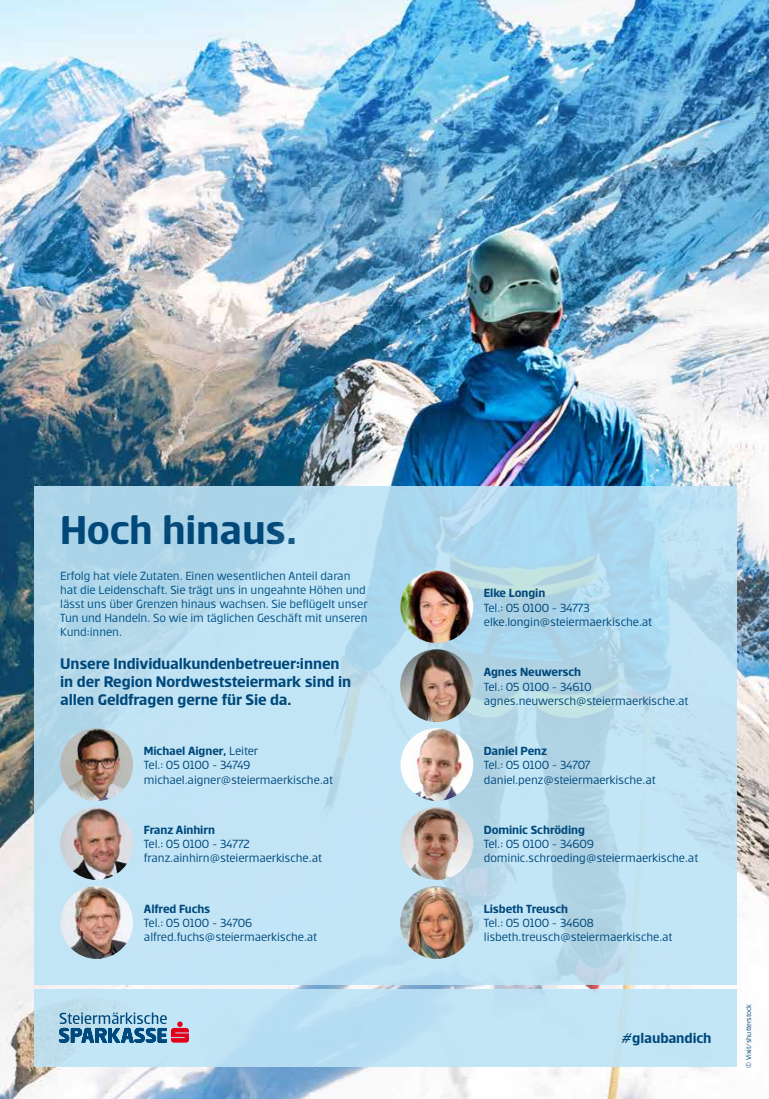
<style>
.page{position:relative;width:769px;height:1099px;background:#fff}
.page>*{position:absolute;margin:0;border:0;box-sizing:border-box;transform-origin:0 0}
.t1{font:700 43.62px "Erste";letter-spacing:-.005em;color:#00497c}
.t2{font:700 16.75px/18px "Erste";letter-spacing:-.01em;color:#00497c}
.t3{font:700 15.38px "Erste";letter-spacing:-.005em;color:#00497c}
.t4{font:12.88px/14.1px "Erste";letter-spacing:-.01em;color:#00497c}
.t5{font:12.88px/14.1px "Erste";letter-spacing:-.01em;color:#005286}
.t6{font:700 12.88px "Erste";letter-spacing:-.01em;color:#00497c}
.t7{font:7.75px "Erste";letter-spacing:-.015em;color:#00497c}
.s1{font-weight:700}
</style>
<div class="page">
<img style="left:0;top:0;width:769px;height:1098px">
<div style="left:35px;top:988px;width:702px;height:78px;background:linear-gradient(to right,#bbdff1,#c2e6f7)"></div>
<svg style="left:59px;top:1012px;width:130px;height:30px;background:#7a9ab8"></svg>
<svg style="left:35px;top:486px;width:702px;height:498px;background:#badef0"></svg>
<img style="left:60px;top:728px;width:73px;height:73px;border-radius:36px">
<img style="left:60px;top:807px;width:73px;height:72px;border-radius:36px">
<img style="left:60px;top:886px;width:73px;height:72px;border-radius:36px">
<img style="left:400px;top:570px;width:73px;height:73px;border-radius:36px">
<img style="left:400px;top:649px;width:73px;height:73px;border-radius:36px">
<img style="left:400px;top:728px;width:73px;height:73px;border-radius:36px">
<img style="left:400px;top:807px;width:73px;height:72px;border-radius:36px">
<img style="left:400px;top:886px;width:73px;height:72px;border-radius:36px">
<h1 class="t1" style="left:60px;top:508px;width:238px">Hoch hinaus.</h1>
<p class="t5" style="left:60px;top:568px;width:309px">Erfolg hat viele Zutaten. Einen wesentlichen Anteil daran hat die Leidenschaft. Sie trägt uns in ungeahnte Höhen und lässt uns über Grenzen hinaus wachsen. Sie beflügelt unser Tun und Handeln. So wie im täglichen Geschäft mit unseren Kund:innen.</p>
<h2 class="t2" style="left:60px;top:654px;width:292px">Unsere Individualkundenbetreuer:innen in der Region Nordweststeiermark sind in allen Geldfragen gerne für Sie da.</h2>
<p class="t4" style="left:144px;top:743px;width:191px"><span class="s1">Michael Aigner,</span> Leiter<br>Tel.: 05 0100 - 34749 michael.aigner@steiermaerkische.at</p>
<p class="t6" style="left:144px;top:823px;width:73px">Franz Ainhirn</p>
<p class="t4" style="left:144px;top:836px;width:180px">Tel.: 05 0100 - 34772 franz.ainhirn@steiermaerkische.at</p>
<p class="t6" style="left:144px;top:902px;width:68px">Alfred Fuchs</p>
<p class="t4" style="left:144px;top:915px;width:175px">Tel.: 05 0100 - 34706 alfred.fuchs@steiermaerkische.at</p>
<p class="t6" style="left:484px;top:586px;width:63px">Elke Longin</p>
<p class="t4" style="left:484px;top:600px;width:170px">Tel.: 05 0100 - 34773 elke.longin@steiermaerkische.at</p>
<p class="t6" style="left:484px;top:665px;width:99px">Agnes Neuwersch</p>
<p class="t4" style="left:484px;top:679px;width:206px">Tel.: 05 0100 - 34610 agnes.neuwersch@steiermaerkische.at</p>
<p class="t6" style="left:484px;top:744px;width:65px">Daniel Penz</p>
<p class="t4" style="left:484px;top:758px;width:173px">Tel.: 05 0100 - 34707 daniel.penz@steiermaerkische.at</p>
<p class="t6" style="left:484px;top:823px;width:103px">Dominic Schröding</p>
<p class="t4" style="left:484px;top:836px;width:216px">Tel.: 05 0100 - 34609 dominic.schroeding@steiermaerkische.at</p>
<p class="t6" style="left:484px;top:902px;width:86px">Lisbeth Treusch</p>
<p class="t4" style="left:484px;top:915px;width:190px">Tel.: 05 0100 - 34608 lisbeth.treusch@steiermaerkische.at</p>
<p class="t3" style="left:621px;top:1029px;width:92px">#glaubandich</p>
<p class="t7" style="left:745px;top:1067px;width:65px;rotate:-90deg">© Vixit/shutterstock</p>
</div>
